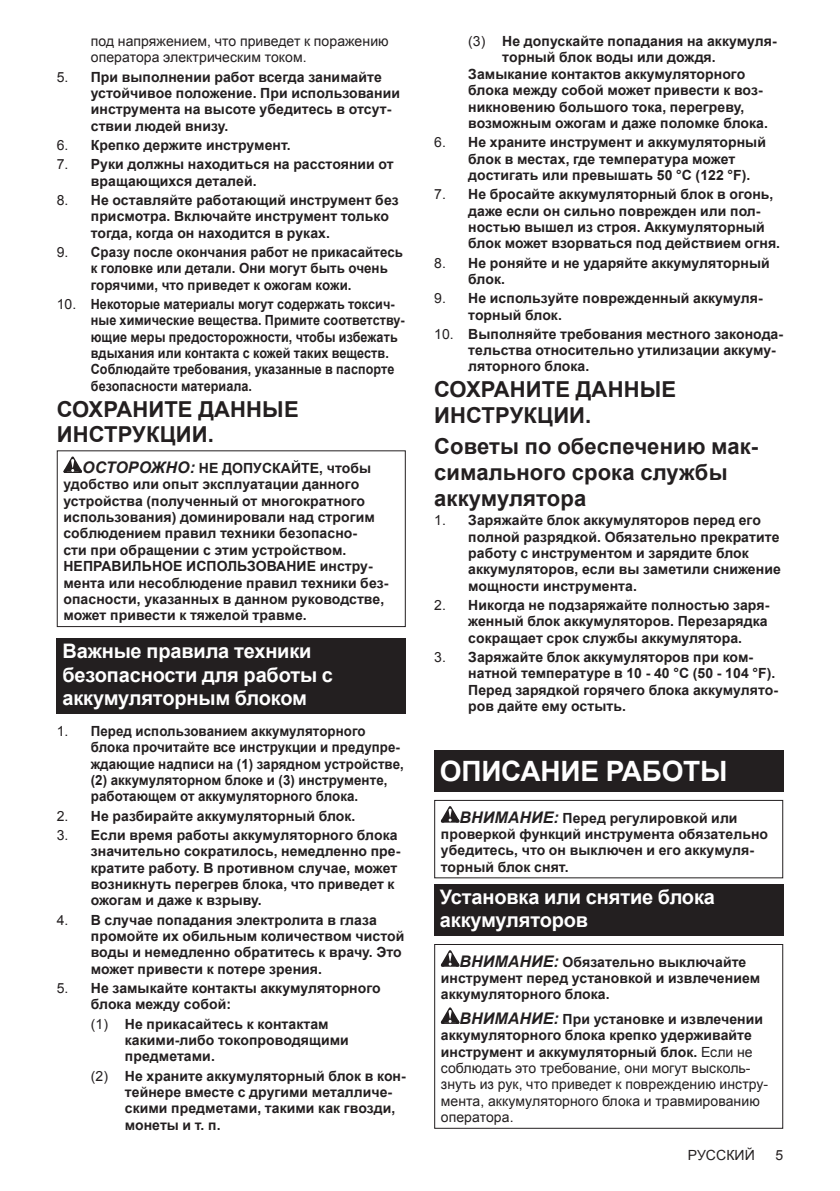
<style>
.page{position:relative;width:840px;height:1191px;background:#fff}
.page>*{position:absolute;margin:0;border:0;box-sizing:border-box;transform-origin:0 0}
.t1{font:700 28px "Arial";letter-spacing:-.01em;color:#fff}
.t2{font:700 22px/25.8px "Arial";letter-spacing:.005em;color:#231f20}
.t3{font:700 20px/23.4px "Arial";letter-spacing:-.01em;color:#fff}
.t4{font:700 14px/16.4px "Arial";letter-spacing:.005em;color:#231f20}
.t5{font:14px/16.4px "Arial";letter-spacing:.005em;color:#231f20}
.t6{font:700 14px/16.4px "Arial";letter-spacing:.005em;color:#231f20;scale:.95 1}
.t7{font:700 14px/16.4px "Arial";letter-spacing:.005em;color:#231f20;scale:.9 1}
.s1{font-weight:400}
.s2{font-style:italic;font-size:16px}
.s3{font-weight:700;font-style:italic;font-size:16px}
.s4{font-weight:700}
</style>
<div class="page">
<svg style="left:63px;top:456px;width:19px;height:17px"></svg>
<div style="left:57px;top:450px;width:348px;height:177px;border:1px solid #231f20"></div>
<div style="left:57px;top:638px;width:348px;height:75px;background:#231f20"></div>
<div style="left:434px;top:751px;width:348px;height:41px;background:#231f20"></div>
<svg style="left:440px;top:806px;width:19px;height:16px"></svg>
<div style="left:434px;top:800px;width:348px;height:78px;border:1px solid #231f20"></div>
<div style="left:434px;top:884px;width:348px;height:52px;background:#231f20"></div>
<svg style="left:440px;top:950px;width:19px;height:16px"></svg>
<svg style="left:440px;top:1007px;width:19px;height:16px"></svg>
<div style="left:434px;top:944px;width:348px;height:184px;border:1px solid #231f20"></div>
<p class="t5" style="left:91px;top:33px;width:299px">под напряжением, что приведет к поражению оператора электрическим током.</p>
<p class="t4" style="left:91px;top:69px;width:310px;text-indent:-34px"><span class="s1">5.</span> При выполнении работ всегда занимайте устойчивое положение. При использовании инструмента на высоте убедитесь в отсут&shy;ствии людей внизу.</p>
<p class="t4" style="left:57px;top:137px;width:235px"><span class="s1">6.</span> Крепко держите инструмент.</p>
<p class="t4" style="left:91px;top:156px;width:304px;text-indent:-34px"><span class="s1">7.</span> Руки должны находиться на расстоянии от вращающихся деталей.</p>
<p class="t4" style="left:91px;top:192px;width:309px;text-indent:-34px"><span class="s1">8.</span> Не оставляйте работающий инструмент без присмотра. Включайте инструмент только тогда, когда он находится в руках.</p>
<p class="t6" style="left:91px;top:244px;width:330px;text-indent:-34px"><span class="s1">9.</span> Сразу после окончания работ не прикасайтесь к головке или детали. Они могут быть очень горячими, что приведет к ожогам кожи.</p>
<p class="t7" style="left:91px;top:296px;width:350px;text-indent:-34px"><span class="s1">10.</span> Некоторые материалы могут содержать токсич&shy;ные химические вещества. Примите соответству&shy;ющие меры предосторожности, чтобы избежать вдыхания или контакта с кожей таких веществ.<br>Соблюдайте требования, указанные в паспорте безопасности материала.</p>
<h2 class="t2" style="left:57px;top:396px;width:243px">СОХРАНИТЕ ДАННЫЕ<br>ИНСТРУКЦИИ.</h2>
<p class="t4" style="left:63px;top:460px;width:326px;text-indent:19px"><span class="s2">ОСТОРОЖНО:</span> НЕ ДОПУСКАЙТЕ, чтобы удобство или опыт эксплуатации данного устройства (полученный от многократного использования) доминировали над строгим соблюдением правил техники безопасно-<br>сти при обращении с этим устройством.<br>НЕПРАВИЛЬНОЕ ИСПОЛЬЗОВАНИЕ инстру&shy;мента или несоблюдение правил техники без&shy;опасности, указанных в данном руководстве, может привести к тяжелой травме.</p>
<h3 class="t3" style="left:62px;top:640px;width:272px">Важные правила техники безопасности для работы с аккумуляторным блоком</h3>
<p class="t6" style="left:91px;top:723px;width:331px;text-indent:-34px"><span class="s1">1.</span> Перед использованием аккумуляторного блока прочитайте все инструкции и предупре&shy;ждающие надписи на (1) зарядном устройстве, (2) аккумуляторном блоке и (3) инструменте, работающем от аккумуляторного блока.</p>
<p class="t4" style="left:57px;top:808px;width:300px"><span class="s1">2.</span> Не разбирайте аккумуляторный блок.</p>
<p class="t4" style="left:91px;top:827px;width:311px;text-indent:-34px"><span class="s1">3.</span> Если время работы аккумуляторного блока значительно сократилось, немедленно пре&shy;кратите работу. В противном случае, может возникнуть перегрев блока, что приведет к ожогам и даже к взрыву.</p>
<p class="t4" style="left:91px;top:912px;width:315px;text-indent:-34px"><span class="s1">4.</span> В случае попадания электролита в глаза промойте их обильным количеством чистой воды и немедленно обратитесь к врачу. Это может привести к потере зрения.</p>
<p class="t4" style="left:91px;top:980px;width:291px;text-indent:-34px"><span class="s1">5.</span> Не замыкайте контакты аккумуляторного блока между собой:</p>
<p class="t4" style="left:125px;top:1015px;width:225px;text-indent:-34px"><span class="s1">(1)</span> Не прикасайтесь к контактам какими-либо токопроводящими предметами.</p>
<p class="t4" style="left:125px;top:1067px;width:282px;text-indent:-34px"><span class="s1">(2)</span> Не храните аккумуляторный блок в кон&shy;тейнере вместе с другими металличе&shy;скими предметами, такими как гвозди, монеты и т. п.</p>
<p class="t4" style="left:468px;top:33px;width:310px"><span class="s1">(3)</span> Не допускайте попадания на аккумуля-</p>
<p class="t4" style="left:502px;top:50px;width:215px">торный блок воды или дождя.</p>
<p class="t4" style="left:468px;top:66px;width:278px">Замыкание контактов аккумуляторного</p>
<p class="t4" style="left:468px;top:82px;width:296px">блока между собой может привести к воз-</p>
<p class="t4" style="left:468px;top:99px;width:277px">никновению большого тока, перегреву,</p>
<p class="t4" style="left:468px;top:115px;width:301px">возможным ожогам и даже поломке блока.</p>
<p class="t4" style="left:468px;top:134px;width:299px;text-indent:-34px"><span class="s1">6.</span> Не храните инструмент и аккумуляторный блок в местах, где температура может достигать или превышать 50 °C (122 °F).</p>
<p class="t4" style="left:468px;top:186px;width:313px;text-indent:-34px"><span class="s1">7.</span> Не бросайте аккумуляторный блок в огонь, даже если он сильно поврежден или пол&shy;ностью вышел из строя. Аккумуляторный блок может взорваться под действием огня.</p>
<p class="t4" style="left:468px;top:255px;width:303px;text-indent:-34px"><span class="s1">8.</span> Не роняйте и не ударяйте аккумуляторный блок.</p>
<p class="t4" style="left:468px;top:290px;width:296px;text-indent:-34px"><span class="s1">9.</span> Не используйте поврежденный аккумуля&shy;торный блок.</p>
<p class="t4" style="left:468px;top:326px;width:316px;text-indent:-34px"><span class="s1">10.</span> Выполняйте требования местного законода&shy;тельства относительно утилизации аккуму&shy;ляторного блока.</p>
<h2 class="t2" style="left:434px;top:377px;width:243px">СОХРАНИТЕ ДАННЫЕ<br>ИНСТРУКЦИИ.</h2>
<h2 class="t2" style="left:434px;top:434px;width:325px">Советы по обеспечению мак&shy;симального срока службы аккумулятора</h2>
<p class="t4" style="left:468px;top:512px;width:314px;text-indent:-34px"><span class="s1">1.</span> Заряжайте блок аккумуляторов перед его полной разрядкой. Обязательно прекратите работу с инструментом и зарядите блок аккумуляторов, если вы заметили снижение мощности инструмента.</p>
<p class="t4" style="left:468px;top:597px;width:302px;text-indent:-34px"><span class="s1">2.</span> Никогда не подзаряжайте полностью заря&shy;женный блок аккумуляторов. Перезарядка сокращает срок службы аккумулятора.</p>
<p class="t4" style="left:468px;top:649px;width:311px;text-indent:-34px"><span class="s1">3.</span> Заряжайте блок аккумуляторов при ком&shy;натной температуре в 10 - 40 °C (50 - 104 °F).<br>Перед зарядкой горячего блока аккумулято&shy;ров дайте ему остыть.</p>
<h1 class="t1" style="left:439px;top:752px;width:289px">ОПИСАНИЕ РАБОТЫ</h1>
<p class="t4" style="left:440px;top:810px;width:328px;text-indent:19px"><span class="s2">ВНИМАНИЕ:</span> Перед регулировкой или проверкой функций инструмента обязательно убедитесь, что он выключен и его аккумуля&shy;торный блок снят.</p>
<h3 class="t3" style="left:439px;top:886px;width:276px">Установка или снятие блока аккумуляторов</h3>
<p class="t4" style="left:440px;top:954px;width:320px;text-indent:19px"><span class="s2">ВНИМАНИЕ:</span> Обязательно выключайте инструмент перед установкой и извлечением аккумуляторного блока.</p>
<p class="t5" style="left:440px;top:1010px;width:329px;text-indent:19px"><span class="s3">ВНИМАНИЕ:</span> <span class="s4">При установке и извлечении аккумуляторного блока крепко удерживайте инструмент и аккумуляторный блок.</span> Если не соблюдать это требование, они могут высколь&shy;знуть из рук, что приведет к повреждению инстру&shy;мента, аккумуляторного блока и травмированию оператора.</p>
<p class="t5" style="left:687px;top:1147px;width:68px">РУССКИЙ</p>
<p class="t5" style="left:775px;top:1148px;width:9px">5</p>
</div>
